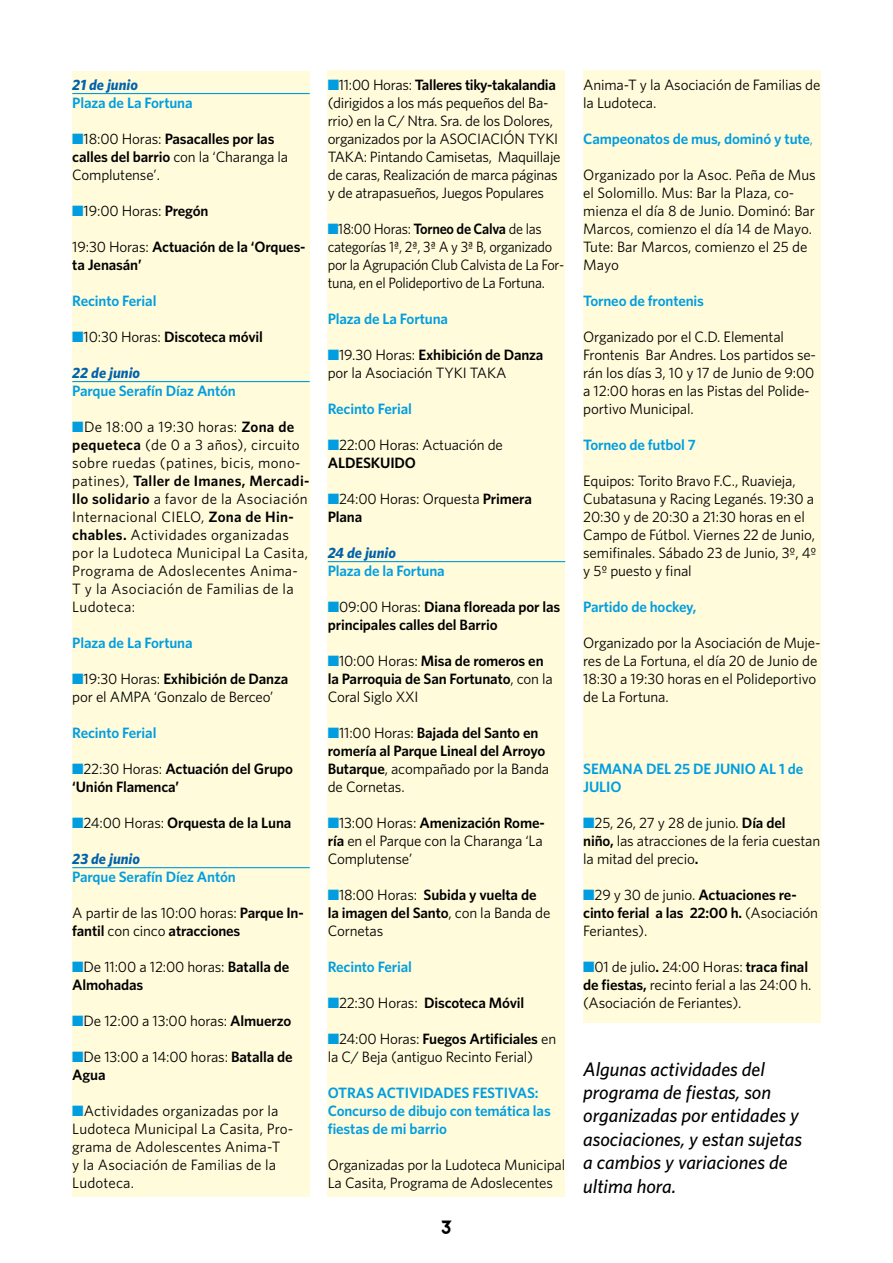
<style>
.page{position:relative;width:893px;height:1263px;background:#fff}
.page>*{position:absolute;margin:0;border:0;box-sizing:border-box;transform-origin:0 0}
.t1{font:italic 500 19.5px/23.4px "Whitney";color:#000}
.t2{font:19.5px "Keedy Sans Especial";color:#000}
.t3{font:15px/18px "Whitney";letter-spacing:-.01em;color:#000}
.t4{font:600 15px/18px "Whitney";letter-spacing:-.01em;color:#000}
.t5{font:600 15px/18px "Whitney";letter-spacing:-.01em;color:#009ee0}
.t6{font:15px/18px "Whitney";letter-spacing:.02em;color:#000}
.t7{font:15px/18px "Whitney";letter-spacing:-.01em;color:#000;scale:.95 1}
.t8{font:15px/18px "Whitney";letter-spacing:.01em;color:#000}
.t9{font:italic 700 15px "Whitney";color:#0062ac}
.s1{color:#009ee0}
.s2{font-weight:600}
.s3{font-weight:400}
</style>
<div class="page">
<div style="left:72px;top:71px;width:238px;height:1126px;background:#fffbdb"></div>
<div style="left:328px;top:70px;width:237px;height:1127px;background:#fffbdb"></div>
<div style="left:583px;top:70px;width:238px;height:953px;background:#fffbdb"></div>
<hr style="left:72px;top:93px;width:238px;height:1px;background:#009ee0">
<hr style="left:72px;top:381px;width:238px;height:1px;background:#009ee0">
<hr style="left:72px;top:867px;width:238px;height:1px;background:#009ee0">
<hr style="left:328px;top:561px;width:237px;height:1px;background:#009ee0">
<p class="t9" style="left:72px;top:75px;width:67px">21 de junio</p>
<p class="t5" style="left:72px;top:93px;width:122px">Plaza de La Fortuna</p>
<p class="t3" style="left:72px;top:129px;width:217px"><span class="s1">■</span>18:00 Horas: <span class="s2">Pasacalles por las calles del barrio</span> con la ‘Charanga la<br>Complutense’.</p>
<p class="t3" style="left:72px;top:201px;width:138px"><span class="s1">■</span>19:00 Horas: <span class="s2">Pregón</span></p>
<p class="t4" style="left:72px;top:237px;width:235px"><span class="s3">19:30 Horas:</span> Actuación de la ‘Orques&shy;ta Jenasán’</p>
<p class="t5" style="left:72px;top:291px;width:86px">Recinto Ferial</p>
<p class="t4" style="left:72px;top:327px;width:192px"><span class="s1">■</span><span class="s3">10:30 Horas:</span> Discoteca móvil</p>
<p class="t9" style="left:72px;top:363px;width:69px">22 de junio</p>
<p class="t5" style="left:72px;top:381px;width:165px">Parque Serafín Díaz Antón</p>
<p class="t6" style="left:72px;top:417px;width:239px"><span class="s1">■</span>De 18:00 a 19:30 horas: <span class="s2">Zona de pequeteca</span> (de 0 a 3 años), circuito sobre ruedas (patines, bicis, mono&shy;patines), <span class="s2">Taller de Imanes, Mercadi&shy;llo solidario</span> a favor de la Asociación<br>Internacional CIELO, <span class="s2">Zona de Hin&shy;chables.</span> Actividades organizadas por la Ludoteca Municipal La Casita,<br>Programa de Adoslecentes Anima-<br>T y la Asociación de Familias de la<br>Ludoteca:</p>
<p class="t5" style="left:72px;top:633px;width:122px">Plaza de La Fortuna</p>
<p class="t3" style="left:72px;top:669px;width:217px"><span class="s1">■</span>19:30 Horas: <span class="s2">Exhibición de Danza </span>por el AMPA ‘Gonzalo de Berceo’</p>
<p class="t5" style="left:72px;top:723px;width:86px">Recinto Ferial</p>
<p class="t4" style="left:72px;top:759px;width:222px"><span class="s1">■</span><span class="s3">22:30 Horas:</span> Actuación del Grupo ‘Unión Flamenca’</p>
<p class="t4" style="left:72px;top:813px;width:221px"><span class="s1">■</span><span class="s3">24:00 Horas:</span> Orquesta de la Luna</p>
<p class="t9" style="left:72px;top:849px;width:69px">23 de junio</p>
<p class="t5" style="left:72px;top:867px;width:165px">Parque Serafín Díez Antón</p>
<p class="t3" style="left:72px;top:903px;width:233px">A partir de las 10:00 horas: <span class="s2">Parque In&shy;fantil</span> con cinco <span class="s2">atracciones</span></p>
<p class="t3" style="left:72px;top:957px;width:218px"><span class="s1">■</span>De 11:00 a 12:00 horas: <span class="s2">Batalla de<br>Almohadas</span></p>
<p class="t3" style="left:72px;top:1011px;width:220px"><span class="s1">■</span>De 12:00 a 13:00 horas: <span class="s2">Almuerzo</span></p>
<p class="t3" style="left:72px;top:1047px;width:222px"><span class="s1">■</span>De 13:00 a 14:00 horas: <span class="s2">Batalla de<br>Agua</span></p>
<p class="t8" style="left:72px;top:1101px;width:222px"><span class="s1">■</span>Actividades organizadas por la<br>Ludoteca Municipal La Casita, Pro&shy;grama de Adolescentes Anima-T<br>y la Asociación de Familias de la<br>Ludoteca.</p>
<p class="t3" style="left:328px;top:75px;width:234px"><span class="s1">■</span>11:00 Horas: <span class="s2">Talleres tiky-takalandia </span>(dirigidos a los más pequeños del Ba&shy;rrio) en la C/ Ntra. Sra. de los Dolores, organizados por la ASOCIACIÓN TYKI TAKA: Pintando Camisetas, Maquillaje de caras, Realización de marca páginas y de atrapasueños, Juegos Populares</p>
<p class="t7" style="left:328px;top:219px;width:250px"><span class="s1">■</span>18:00 Horas: <span class="s2">Torneo de Calva</span> de las categorías 1ª, 2ª, 3ª A y 3ª B, organizado por la Agrupación Club Calvista de La For&shy;tuna, en el Polideportivo de La Fortuna.</p>
<p class="t5" style="left:328px;top:309px;width:122px">Plaza de La Fortuna</p>
<p class="t3" style="left:328px;top:345px;width:217px"><span class="s1">■</span>19.30 Horas: <span class="s2">Exhibición de Danza </span>por la Asociación TYKI TAKA</p>
<p class="t5" style="left:328px;top:399px;width:86px">Recinto Ferial</p>
<p class="t3" style="left:328px;top:435px;width:177px"><span class="s1">■</span>22:00 Horas: Actuación de<br><span class="s2">ALDESKUIDO</span></p>
<p class="t3" style="left:328px;top:489px;width:206px"><span class="s1">■</span>24:00 Horas: Orquesta <span class="s2">Primera<br>Plana</span></p>
<p class="t9" style="left:328px;top:543px;width:70px">24 de junio</p>
<p class="t5" style="left:328px;top:561px;width:119px">Plaza de la Fortuna</p>
<p class="t4" style="left:328px;top:597px;width:234px"><span class="s1">■</span><span class="s3">09:00 Horas:</span> Diana floreada por las principales calles del Barrio</p>
<p class="t4" style="left:328px;top:651px;width:227px"><span class="s1">■</span><span class="s3">10:00 Horas:</span> Misa de romeros en la Parroquia de San Fortunato<span class="s3">, con la<br>Coral Siglo XXI</span></p>
<p class="t4" style="left:328px;top:723px;width:223px"><span class="s1">■</span><span class="s3">11:00 Horas:</span> Bajada del Santo en romería al Parque Lineal del Arroyo<br>Butarque<span class="s3">, acompañado por la Banda de Cornetas.</span></p>
<p class="t3" style="left:328px;top:813px;width:219px"><span class="s1">■</span>13:00 Horas: <span class="s2">Amenización Rome&shy;ría</span> en el Parque con la Charanga ‘La<br>Complutense’</p>
<p class="t3" style="left:328px;top:885px;width:224px"><span class="s1">■</span>18:00 Horas: <span class="s2">Subida y vuelta de la imagen del Santo</span>, con la Banda de<br>Cornetas</p>
<p class="t5" style="left:328px;top:957px;width:86px">Recinto Ferial</p>
<p class="t4" style="left:328px;top:993px;width:198px"><span class="s1">■</span><span class="s3">22:30 Horas:</span> Discoteca Móvil</p>
<p class="t3" style="left:328px;top:1029px;width:230px"><span class="s1">■</span>24:00 Horas: <span class="s2">Fuegos Artificiales</span> en la C/ Beja (antiguo Recinto Ferial)</p>
<p class="t5" style="left:328px;top:1083px;width:225px">OTRAS ACTIVIDADES FESTIVAS:<br>Concurso de dibujo con temática las fiestas de mi barrio</p>
<p class="t3" style="left:328px;top:1155px;width:239px">Organizadas por la Ludoteca Municipal<br>La Casita, Programa de Adoslecentes</p>
<h1 class="t2" style="left:441px;top:1216px;width:12px">3</h1>
<p class="t3" style="left:583px;top:75px;width:239px">Anima-T y la Asociación de Familias de la Ludoteca.</p>
<p class="t5" style="left:583px;top:129px;width:231px">Campeonatos de mus, dominó y tute<span class="s3">,</span></p>
<p class="t3" style="left:583px;top:165px;width:234px">Organizado por la Asoc. Peña de Mus el Solomillo. Mus: Bar la Plaza, co&shy;mienza el día 8 de Junio. Dominó: Bar<br>Marcos, comienzo el día 14 de Mayo.<br>Tute: Bar Marcos, comienzo el 25 de<br>Mayo</p>
<p class="t5" style="left:583px;top:291px;width:122px">Torneo de frontenis</p>
<p class="t3" style="left:583px;top:327px;width:234px">Organizado por el C.D. Elemental Frontenis Bar Andres. Los partidos se&shy;rán los días 3, 10 y 17 de Junio de 9:00 a 12:00 horas en las Pistas del Polide&shy;portivo Municipal.</p>
<p class="t5" style="left:583px;top:435px;width:114px">Torneo de futbol 7</p>
<p class="t3" style="left:583px;top:471px;width:235px">Equipos: Torito Bravo F.C., Ruavieja, Cubatasuna y Racing Leganés. 19:30 a 20:30 y de 20:30 a 21:30 horas en el Campo de Fútbol. Viernes 22 de Junio, semifinales. Sábado 23 de Junio, 3º, 4º y 5º puesto y final</p>
<p class="t5" style="left:583px;top:597px;width:115px">Partido de hockey,</p>
<p class="t3" style="left:583px;top:633px;width:239px">Organizado por la Asociación de Muje&shy;res de La Fortuna, el día 20 de Junio de<br>18:30 a 19:30 horas en el Polideportivo de La Fortuna.</p>
<p class="t5" style="left:583px;top:759px;width:222px">SEMANA DEL 25 DE JUNIO AL 1 de<br>JULIO</p>
<p class="t3" style="left:583px;top:813px;width:239px"><span class="s1">■</span>25, 26, 27 y 28 de junio. <span class="s2">Día del<br>niño,</span> las atracciones de la feria cuestan la mitad del precio<span class="s2">.</span></p>
<p class="t4" style="left:583px;top:885px;width:236px"><span class="s1">■</span><span class="s3">29 y 30 de junio.</span> Actuaciones re&shy;cinto ferial a las 22:00 h. <span class="s3">(Asociación<br>Feriantes).</span></p>
<p class="t3" style="left:583px;top:957px;width:230px"><span class="s1">■</span>01 de julio<span class="s2">.</span> 24:00 Horas: <span class="s2">traca final de fiestas,</span> recinto ferial a las 24:00 h. (Asociación de Feriantes).</p>
<h1 class="t1" style="left:583px;top:1057px;width:220px">Algunas actividades del programa de fiestas, son organizadas por entidades y asociaciones, y estan sujetas a cambios y variaciones de ultima hora.</h1>
</div>
